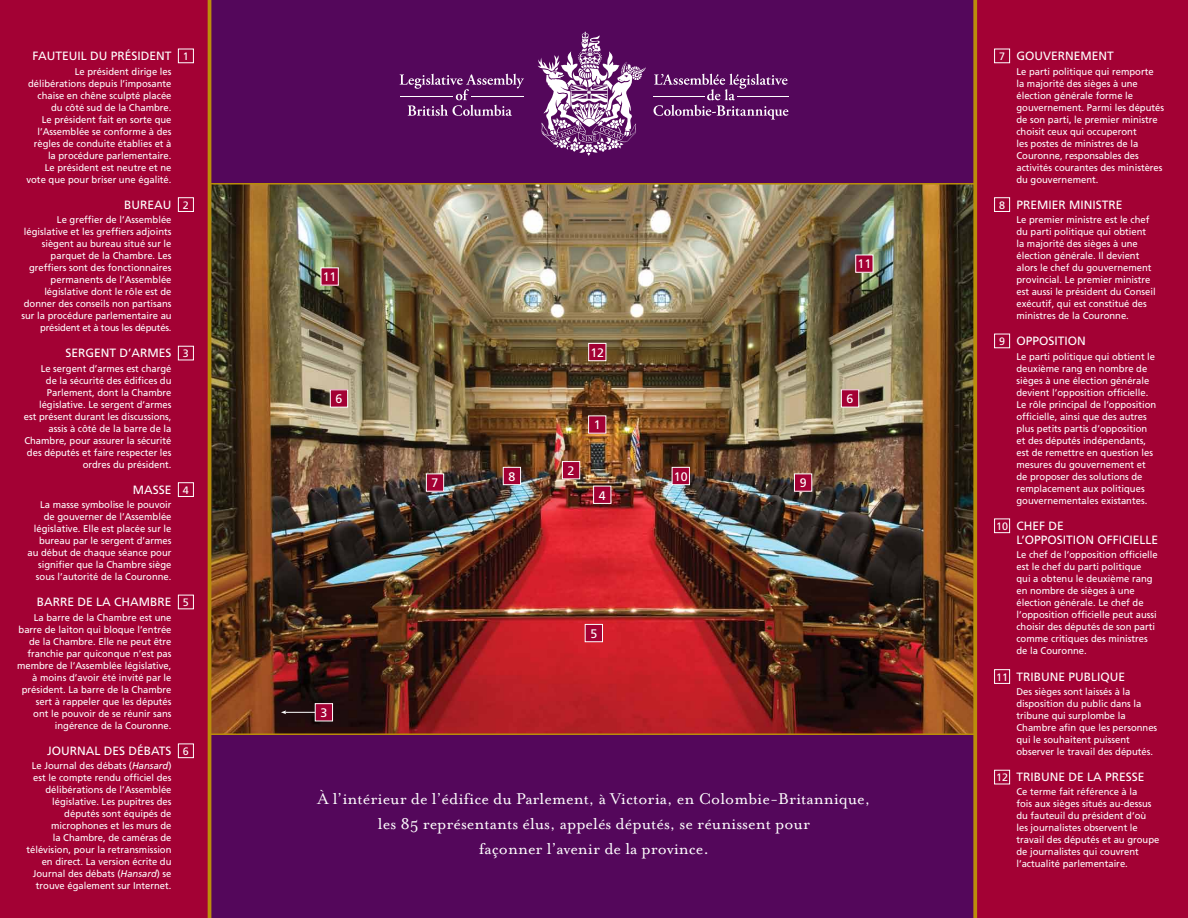
<style>
.page{position:relative;width:1188px;height:918px;background:#a30134}
.page>*{position:absolute;margin:0;border:0;box-sizing:border-box;transform-origin:0 0}
.t1{font:18px/24.8px "Mrs Eaves Roman";color:#fff;text-align:center}
.t2{font:12.38px "Frutiger";color:#fff}
.t3{font:12px/14.2px "Frutiger";color:#fff}
.t4{font:10.73px "Frutiger";color:#fff}
.t5{font:9.75px/12px "Frutiger";color:#fff}
.s1{font-style:italic}
</style>
<div class="page">
<div style="left:211px;top:0;width:766px;height:918px;background:#54075b"></div>
<img style="left:211px;top:185px;width:762px;height:548px">
<hr style="left:210px;top:733px;width:765px;height:2px;background:#bb8d0b">
<hr style="left:208px;top:0;width:3px;height:918px;background:#bb8d0b">
<svg style="left:973px;top:0;width:4px;height:918px;background:#b1830e"></svg>
<hr style="left:209px;top:183px;width:768px;height:2px;background:#bb8d0b">
<div style="left:178px;top:49px;width:16px;height:14px;border:1px solid #fff"></div>
<div style="left:994px;top:49px;width:16px;height:14px;border:1px solid #fff"></div>
<div style="left:994px;top:197px;width:16px;height:15px;border:1px solid #fff"></div>
<div style="left:994px;top:334px;width:16px;height:14px;border:1px solid #fff"></div>
<div style="left:994px;top:519px;width:16px;height:14px;border:1px solid #fff"></div>
<div style="left:994px;top:669px;width:16px;height:15px;border:1px solid #fff"></div>
<div style="left:994px;top:770px;width:16px;height:14px;border:1px solid #fff"></div>
<div style="left:178px;top:197px;width:16px;height:15px;border:1px solid #fff"></div>
<div style="left:178px;top:346px;width:16px;height:14px;border:1px solid #fff"></div>
<div style="left:178px;top:482px;width:16px;height:15px;border:1px solid #fff"></div>
<div style="left:178px;top:595px;width:16px;height:14px;border:1px solid #fff"></div>
<div style="left:178px;top:744px;width:16px;height:14px;border:1px solid #fff"></div>
<div style="left:589px;top:416px;width:17px;height:17px;background:#a30134"></div>
<div style="left:562px;top:462px;width:18px;height:17px;background:#a30134"></div>
<div style="left:562px;top:461px;width:18px;height:18px;border:1px solid #fff"></div>
<div style="left:594px;top:486px;width:17px;height:17px;background:#a30134"></div>
<div style="left:593px;top:486px;width:18px;height:18px;border:1px solid #fff"></div>
<div style="left:585px;top:624px;width:17px;height:18px;background:#a30134"></div>
<div style="left:585px;top:624px;width:18px;height:18px;border:1px solid #fff"></div>
<div style="left:330px;top:390px;width:18px;height:17px;background:#a30134"></div>
<div style="left:330px;top:389px;width:18px;height:19px;border:1px solid #fff"></div>
<div style="left:841px;top:390px;width:18px;height:17px;background:#a30134"></div>
<div style="left:841px;top:389px;width:18px;height:18px;border:1px solid #fff"></div>
<div style="left:426px;top:474px;width:18px;height:17px;background:#a30134"></div>
<div style="left:426px;top:474px;width:18px;height:18px;border:1px solid #fff"></div>
<div style="left:503px;top:467px;width:18px;height:18px;background:#a30134"></div>
<div style="left:503px;top:467px;width:18px;height:18px;border:1px solid #fff"></div>
<div style="left:794px;top:474px;width:18px;height:17px;background:#a30134"></div>
<div style="left:672px;top:467px;width:17px;height:18px;background:#a30134"></div>
<div style="left:672px;top:467px;width:18px;height:18px;border:1px solid #fff"></div>
<div style="left:589px;top:343px;width:17px;height:18px;background:#a30134"></div>
<div style="left:588px;top:343px;width:18px;height:18px;border:1px solid #fff"></div>
<div style="left:321px;top:268px;width:17px;height:17px;background:#a30134"></div>
<div style="left:321px;top:267px;width:18px;height:19px;border:1px solid #fff"></div>
<div style="left:856px;top:255px;width:17px;height:17px;background:#a30134"></div>
<div style="left:855px;top:255px;width:18px;height:18px;border:1px solid #fff"></div>
<svg style="left:400px;top:74px;width:124px;height:42px"></svg>
<hr style="left:400px;top:96px;width:53px;height:1px;background:#fff">
<hr style="left:471px;top:96px;width:52px;height:1px;background:#fff">
<svg style="left:654px;top:74px;width:134px;height:46px"></svg>
<hr style="left:654px;top:96px;width:51px;height:1px;background:#fff">
<hr style="left:737px;top:96px;width:51px;height:1px;background:#fff">
<svg style="left:538px;top:32px;width:108px;height:124px"></svg>
<hr style="left:285px;top:712px;width:32px;height:1px;background:#fff">
<svg style="left:281px;top:710px;width:5px;height:4px"></svg>
<div style="left:315px;top:704px;width:18px;height:17px;background:#a30134"></div>
<div style="left:315px;top:703px;width:18px;height:18px;border:1px solid #fff"></div>
<p class="t3" style="left:33px;top:49px;width:140px">FAUTEUIL DU PRÉSIDENT</p>
<p class="t5" style="left:26px;top:65px;width:147px;text-align:right">Le président dirige les délibérations depuis l’imposante chaise en chêne sculpté placée du côté sud de la Chambre.<br>Le président fait en sorte que l’Assemblée se conforme à des règles de conduite établies et à la procédure parlementaire.<br>Le président est neutre et ne vote que pour briser une égalité.</p>
<p class="t3" style="left:124px;top:197px;width:49px">BUREAU</p>
<p class="t5" style="left:21px;top:214px;width:152px;text-align:right">Le greffier de l’Assemblée législative et les greffiers adjoints siègent au bureau situé sur le parquet de la Chambre. Les greffiers sont des fonctionnaires permanents de l’Assemblée législative dont le rôle est de donner des conseils non partisans sur la procédure parlementaire au président et à tous les députés.</p>
<p class="t3" style="left:66px;top:346px;width:108px">SERGENT D’ARMES</p>
<p class="t5" style="left:24px;top:362px;width:149px;text-align:right">Le sergent d’armes est chargé<br>de la sécurité des édifices du<br>Parlement, dont la Chambre législative. Le sergent d’armes<br>est présent durant les discussions, assis à côté de la barre de la<br>Chambre, pour assurer la sécurité des députés et faire respecter les ordres du président.</p>
<p class="t3" style="left:133px;top:482px;width:40px">MASSE</p>
<p class="t5" style="left:28px;top:499px;width:145px;text-align:right">La masse symbolise le pouvoir de gouverner de l’Assemblée législative. Elle est placée sur le bureau par le sergent d’armes au début de chaque séance pour signifier que la Chambre siège sous l’autorité de la Couronne.</p>
<p class="t3" style="left:37px;top:595px;width:136px">BARRE DE LA CHAMBRE</p>
<p class="t5" style="left:17px;top:611px;width:156px;text-align:right">La barre de la Chambre est une barre de laiton qui bloque l’entrée de la Chambre. Elle ne peut être franchie par quiconque n’est pas membre de l’Assemblée législative, à moins d’avoir été invité par le président. La barre de la Chambre sert à rappeler que les députés<br>ont le pouvoir de se réunir sans ingérence de la Couronne.</p>
<p class="t3" style="left:47px;top:743px;width:126px">JOURNAL DES DÉBATS</p>
<p class="t5" style="left:26px;top:760px;width:147px;text-align:right">Le Journal des débats (<span class="s1">Hansard</span>) est le compte rendu officiel des délibérations de l’Assemblée législative. Les pupitres des députés sont équipés de microphones et les murs de<br>la Chambre, de caméras de télévision, pour la retransmission en direct. La version écrite du<br>Journal des débats (<span class="s1">Hansard</span>) se trouve également sur Internet.</p>
<p class="t4" style="left:183px;top:50px;width:7px">1</p>
<p class="t4" style="left:999px;top:50px;width:7px">7</p>
<p class="t4" style="left:183px;top:199px;width:7px">2</p>
<p class="t4" style="left:183px;top:347px;width:7px">3</p>
<p class="t4" style="left:183px;top:484px;width:7px">4</p>
<p class="t4" style="left:183px;top:596px;width:7px">5</p>
<p class="t4" style="left:183px;top:745px;width:7px">6</p>
<p class="t2" style="left:323px;top:270px;width:15px">11</p>
<p class="t2" style="left:590px;top:345px;width:15px">12</p>
<p class="t2" style="left:858px;top:257px;width:15px">11</p>
<p class="t2" style="left:336px;top:392px;width:8px">6</p>
<p class="t2" style="left:847px;top:392px;width:8px">6</p>
<p class="t2" style="left:320px;top:706px;width:8px">3</p>
<p class="t2" style="left:432px;top:476px;width:8px">7</p>
<p class="t2" style="left:508px;top:469px;width:8px">8</p>
<p class="t2" style="left:568px;top:463px;width:8px">2</p>
<p class="t2" style="left:594px;top:418px;width:8px">1</p>
<p class="t2" style="left:599px;top:488px;width:8px">4</p>
<p class="t2" style="left:590px;top:626px;width:8px">5</p>
<p class="t2" style="left:674px;top:469px;width:15px">10</p>
<p class="t2" style="left:800px;top:476px;width:8px">9</p>
<h1 class="t1" style="left:317px;top:787px;width:555px">À l’intérieur de l’édifice du Parlement, à Victoria, en Colombie-Britannique, les 85 représentants élus, appelés députés, se réunissent pour<br>façonner l’avenir de la province.</h1>
<p class="t4" style="left:999px;top:199px;width:7px">8</p>
<p class="t4" style="left:999px;top:335px;width:7px">9</p>
<p class="t4" style="left:996px;top:520px;width:13px">10</p>
<p class="t4" style="left:996px;top:671px;width:13px">11</p>
<p class="t4" style="left:996px;top:771px;width:13px">12</p>
<p class="t3" style="left:1016px;top:49px;width:99px">GOUVERNEMENT</p>
<p class="t5" style="left:1016px;top:65px;width:149px">Le parti politique qui remporte<br>la majorité des sièges à une élection générale forme le gouvernement. Parmi les députés de son parti, le premier ministre choisit ceux qui occuperont<br>les postes de ministres de la<br>Couronne, responsables des activités courantes des ministères du gouvernement.</p>
<p class="t3" style="left:1016px;top:197px;width:108px">PREMIER MINISTRE</p>
<p class="t5" style="left:1016px;top:214px;width:141px">Le premier ministre est le chef du parti politique qui obtient la majorité des sièges à une élection générale. Il devient alors le chef du gouvernement provincial. Le premier ministre est aussi le président du Conseil exécutif, qui est constitué des ministres de la Couronne.</p>
<p class="t3" style="left:1016px;top:334px;width:71px">OPPOSITION</p>
<p class="t5" style="left:1016px;top:350px;width:141px">Le parti politique qui obtient le deuxième rang en nombre de sièges à une élection générale devient l’opposition officielle.<br>Le rôle principal de l’opposition officielle, ainsi que des autres plus petits partis d’opposition et des députés indépendants, est de remettre en question les mesures du gouvernement et de proposer des solutions de remplacement aux politiques gouvernementales existantes.</p>
<p class="t3" style="left:1016px;top:518px;width:143px">CHEF DE<br>L’OPPOSITION OFFICIELLE</p>
<p class="t5" style="left:1016px;top:549px;width:143px">Le chef de l’opposition officielle est le chef du parti politique qui a obtenu le deuxième rang en nombre de sièges à une élection générale. Le chef de l’opposition officielle peut aussi choisir des députés de son parti comme critiques des ministres de la Couronne.</p>
<p class="t3" style="left:1016px;top:669px;width:110px">TRIBUNE PUBLIQUE</p>
<p class="t5" style="left:1016px;top:685px;width:142px">Des sièges sont laissés à la disposition du public dans la tribune qui surplombe la<br>Chambre afin que les personnes qui le souhaitent puissent observer le travail des députés.</p>
<p class="t3" style="left:1016px;top:770px;width:130px">TRIBUNE DE LA PRESSE</p>
<p class="t5" style="left:1016px;top:786px;width:144px">Ce terme fait référence à la<br>fois aux sièges situés au-dessus du fauteuil du président d’où les journalistes observent le travail des députés et au groupe de journalistes qui couvrent l’actualité parlementaire.</p>
</div>
